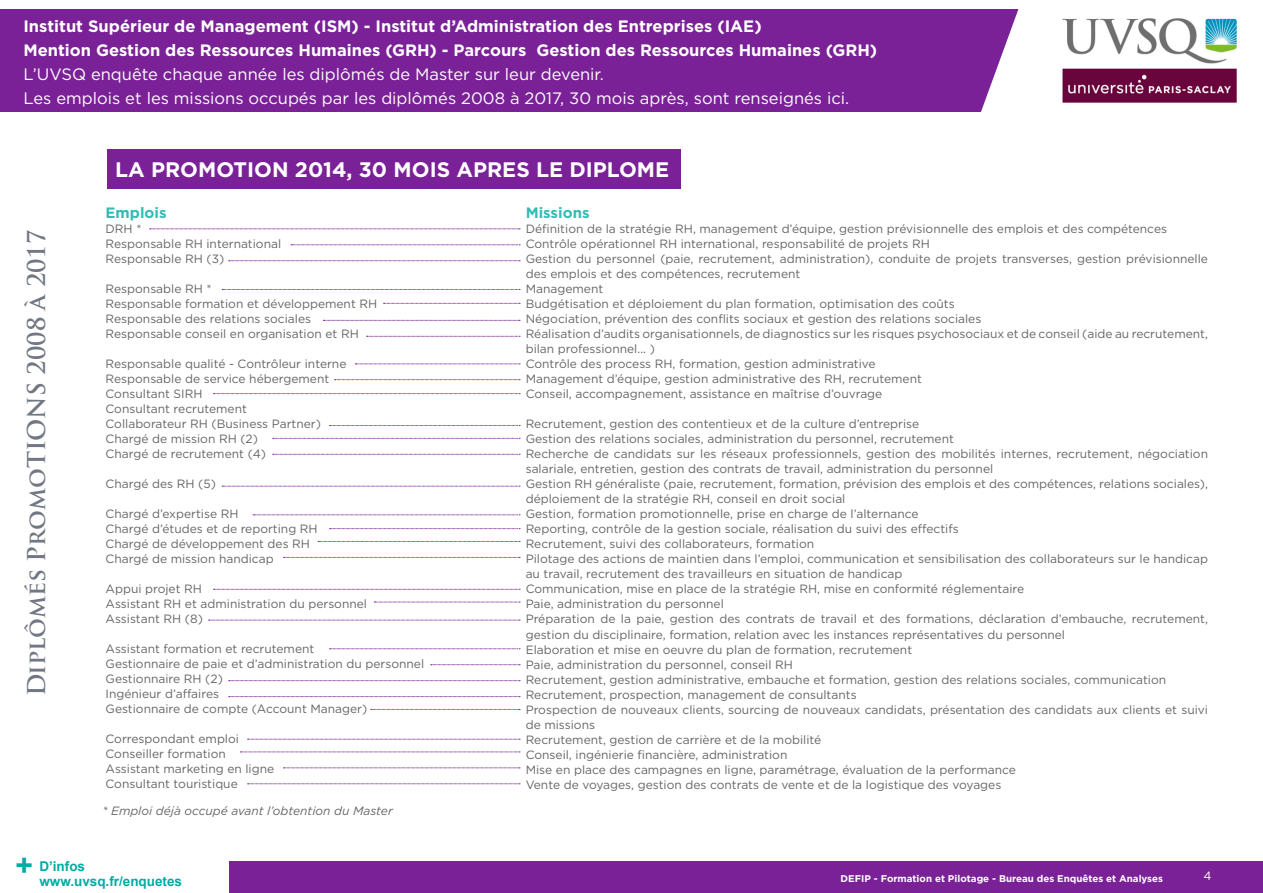
<style>
.page{position:relative;width:1263px;height:893px;background:#fff}
.page>*{position:absolute;margin:0;border:0;box-sizing:border-box;transform-origin:0 0}
.t1{font:700 30px "Arial";color:#00aba4}
.t2{font:700 24px "Trajan Pro";color:#717783}
.t3{font:700 21px "Gotham";color:#fff}
.t4{font:700 16.5px "Gotham";color:#fff}
.t5{font:16.5px "Gotham";color:#fff}
.t6{font:700 15px "Gotham";color:#33bcb6}
.t7{font:700 13.5px/15px "Arial";color:#00aba4}
.t8{font:12px/15px "Gotham";color:#646567}
.t9{font:italic 12px "Gotham";color:#646567}
.t10{font:12px "Gotham";color:#fff}
.t11{font:700 9.75px "Gotham";color:#fff}
</style>
<div class="page">
<div style="left:0;top:861px;width:1263px;height:32px;background:#7b2198"></div>
<div style="left:0;top:836px;width:229px;height:57px;background:#fff"></div>
<div style="left:0;top:10px;width:1023px;height:102px;background:#7b2198"></div>
<svg style="left:963px;top:9px;width:60px;height:103px"></svg>
<img style="left:1062px;top:18px;width:175px;height:85px">
<svg style="left:222px;top:289px;width:298px;height:1px"></svg>
<svg style="left:291px;top:245px;width:229px;height:1px"></svg>
<div style="left:107px;top:149px;width:573px;height:39px;background:#7b2198"></div>
<svg style="left:150px;top:229px;width:370px;height:1px"></svg>
<svg style="left:355px;top:364px;width:165px;height:1px"></svg>
<svg style="left:229px;top:261px;width:291px;height:1px"></svg>
<svg style="left:366px;top:336px;width:154px;height:1px"></svg>
<svg style="left:323px;top:320px;width:197px;height:1px"></svg>
<svg style="left:273px;top:454px;width:247px;height:1px"></svg>
<svg style="left:213px;top:393px;width:307px;height:1px"></svg>
<svg style="left:330px;top:425px;width:190px;height:1px"></svg>
<svg style="left:273px;top:438px;width:247px;height:1px"></svg>
<svg style="left:253px;top:515px;width:267px;height:1px"></svg>
<svg style="left:383px;top:303px;width:137px;height:1px"></svg>
<svg style="left:222px;top:486px;width:298px;height:1px"></svg>
<svg style="left:335px;top:379px;width:185px;height:1px"></svg>
<svg style="left:284px;top:557px;width:236px;height:1px"></svg>
<svg style="left:330px;top:528px;width:190px;height:1px"></svg>
<svg style="left:318px;top:541px;width:202px;height:1px"></svg>
<svg style="left:213px;top:589px;width:307px;height:1px"></svg>
<svg style="left:374px;top:602px;width:146px;height:1px"></svg>
<svg style="left:431px;top:664px;width:89px;height:1px"></svg>
<svg style="left:209px;top:620px;width:311px;height:1px"></svg>
<svg style="left:330px;top:648px;width:190px;height:1px"></svg>
<svg style="left:229px;top:680px;width:291px;height:1px"></svg>
<svg style="left:229px;top:696px;width:291px;height:1px"></svg>
<svg style="left:371px;top:709px;width:149px;height:1px"></svg>
<svg style="left:284px;top:768px;width:236px;height:1px"></svg>
<svg style="left:248px;top:739px;width:272px;height:1px"></svg>
<svg style="left:240px;top:752px;width:280px;height:1px"></svg>
<svg style="left:248px;top:783px;width:272px;height:1px"></svg>
<p class="t4" style="left:23px;top:16px;width:740px">Institut Supérieur de Management (ISM) - Institut d’Administration des Entreprises (IAE)</p>
<p class="t4" style="left:23px;top:40px;width:855px">Mention Gestion des Ressources Humaines (GRH) - Parcours Gestion des Ressources Humaines (GRH)</p>
<p class="t5" style="left:23px;top:64px;width:582px">L’UVSQ enquête chaque année les diplômés de Master sur leur devenir.</p>
<p class="t5" style="left:23px;top:88px;width:827px">Les emplois et les missions occupés par les diplômés 2008 à 2017, 30 mois après, sont renseignés ici.</p>
<h2 class="t2" style="left:22px;top:696px;width:468px;rotate:-90deg">Diplômés PromoTIONS 2008 à 2017</h2>
<p class="t3" style="left:115px;top:156px;width:556px">LA PROMOTION 2014, 30 MOIS APRES LE DIPLOME</p>
<p class="t6" style="left:106px;top:203px;width:62px">Emplois</p>
<p class="t8" style="left:106px;top:221px;width:37px">DRH *</p>
<p class="t8" style="left:106px;top:236px;width:177px">Responsable RH international</p>
<p class="t8" style="left:106px;top:251px;width:120px">Responsable RH (3)</p>
<p class="t8" style="left:106px;top:281px;width:108px">Responsable RH *</p>
<p class="t8" style="left:106px;top:296px;width:273px">Responsable formation et développement RH</p>
<p class="t8" style="left:106px;top:311px;width:207px">Responsable des relations sociales</p>
<p class="t8" style="left:106px;top:326px;width:255px">Responsable conseil en organisation et RH</p>
<p class="t8" style="left:106px;top:356px;width:242px">Responsable qualité - Contrôleur interne</p>
<p class="t8" style="left:106px;top:371px;width:225px">Responsable de service hébergement</p>
<p class="t8" style="left:106px;top:386px;width:99px">Consultant SIRH</p>
<p class="t8" style="left:106px;top:401px;width:143px">Consultant recrutement</p>
<p class="t8" style="left:106px;top:416px;width:217px">Collaborateur RH (Business Partner)</p>
<p class="t8" style="left:106px;top:431px;width:154px">Chargé de mission RH (2)</p>
<p class="t8" style="left:106px;top:446px;width:162px">Chargé de recrutement (4)</p>
<p class="t8" style="left:106px;top:476px;width:112px">Chargé des RH (5)</p>
<p class="t8" style="left:106px;top:506px;width:134px">Chargé d’expertise RH</p>
<p class="t8" style="left:106px;top:521px;width:214px">Chargé d’études et de reporting RH</p>
<p class="t8" style="left:106px;top:536px;width:206px">Chargé de développement des RH</p>
<p class="t8" style="left:106px;top:551px;width:170px">Chargé de mission handicap</p>
<p class="t8" style="left:106px;top:581px;width:98px">Appui projet RH</p>
<p class="t8" style="left:106px;top:596px;width:263px">Assistant RH et administration du personnel</p>
<p class="t8" style="left:106px;top:611px;width:99px">Assistant RH (8)</p>
<p class="t8" style="left:106px;top:641px;width:210px">Assistant formation et recrutement</p>
<p class="t8" style="left:106px;top:656px;width:320px">Gestionnaire de paie et d’administration du personnel</p>
<p class="t8" style="left:106px;top:671px;width:119px">Gestionnaire RH (2)</p>
<p class="t8" style="left:106px;top:686px;width:115px">Ingénieur d’affaires</p>
<p class="t8" style="left:106px;top:701px;width:263px">Gestionnaire de compte (Account Manager)</p>
<p class="t8" style="left:106px;top:731px;width:135px">Correspondant emploi</p>
<p class="t8" style="left:106px;top:746px;width:122px">Conseiller formation</p>
<p class="t8" style="left:106px;top:761px;width:170px">Assistant marketing en ligne</p>
<p class="t8" style="left:106px;top:776px;width:134px">Consultant touristique</p>
<p class="t9" style="left:102px;top:803px;width:292px">* Emploi déjà occupé avant l’obtention du Master</p>
<p class="t6" style="left:526px;top:203px;width:65px">Missions</p>
<p class="t8" style="left:526px;top:221px;width:643px">Définition de la stratégie RH, management d’équipe, gestion prévisionnelle des emplois et des compétences</p>
<p class="t8" style="left:526px;top:236px;width:406px">Contrôle opérationnel RH international, responsabilité de projets RH</p>
<p class="t8" style="left:526px;top:251px;width:684px">Gestion du personnel (paie, recrutement, administration), conduite de projets transverses, gestion prévisionnelle des emplois et des compétences, recrutement</p>
<p class="t8" style="left:526px;top:281px;width:79px">Management</p>
<p class="t8" style="left:526px;top:296px;width:430px">Budgétisation et déploiement du plan formation, optimisation des coûts</p>
<p class="t8" style="left:526px;top:311px;width:457px">Négociation, prévention des conflits sociaux et gestion des relations sociales</p>
<p class="t8" style="left:526px;top:326px;width:684px">Réalisation d’audits organisationnels, de diagnostics sur les risques psychosociaux et de conseil (aide au recrutement, bilan professionnel... )</p>
<p class="t8" style="left:526px;top:356px;width:351px">Contrôle des process RH, formation, gestion administrative</p>
<p class="t8" style="left:526px;top:371px;width:398px">Management d’équipe, gestion administrative des RH, recrutement</p>
<p class="t8" style="left:526px;top:386px;width:358px">Conseil, accompagnement, assistance en maîtrise d’ouvrage</p>
<p class="t8" style="left:526px;top:416px;width:395px">Recrutement, gestion des contentieux et de la culture d’entreprise</p>
<p class="t8" style="left:526px;top:431px;width:430px">Gestion des relations sociales, administration du personnel, recrutement</p>
<p class="t8" style="left:526px;top:446px;width:684px">Recherche de candidats sur les réseaux professionnels, gestion des mobilités internes, recrutement, négociation salariale, entretien, gestion des contrats de travail, administration du personnel</p>
<p class="t8" style="left:526px;top:476px;width:684px">Gestion RH généraliste (paie, recrutement, formation, prévision des emplois et des compétences, relations sociales), déploiement de la stratégie RH, conseil en droit social</p>
<p class="t8" style="left:526px;top:506px;width:394px">Gestion, formation promotionnelle, prise en charge de l’alternance</p>
<p class="t8" style="left:526px;top:521px;width:435px">Reporting, contrôle de la gestion sociale, réalisation du suivi des effectifs</p>
<p class="t8" style="left:526px;top:536px;width:290px">Recrutement, suivi des collaborateurs, formation</p>
<p class="t8" style="left:526px;top:551px;width:684px">Pilotage des actions de maintien dans l’emploi, communication et sensibilisation des collaborateurs sur le handicap au travail, recrutement des travailleurs en situation de handicap</p>
<p class="t8" style="left:526px;top:581px;width:500px">Communication, mise en place de la stratégie RH, mise en conformité réglementaire</p>
<p class="t8" style="left:526px;top:596px;width:200px">Paie, administration du personnel</p>
<p class="t8" style="left:526px;top:611px;width:684px">Préparation de la paie, gestion des contrats de travail et des formations, déclaration d’embauche, recrutement, gestion du disciplinaire, formation, relation avec les instances représentatives du personnel</p>
<p class="t8" style="left:526px;top:641px;width:388px">Elaboration et mise en oeuvre du plan de formation, recrutement</p>
<p class="t8" style="left:526px;top:656px;width:269px">Paie, administration du personnel, conseil RH</p>
<p class="t8" style="left:526px;top:671px;width:642px">Recrutement, gestion administrative, embauche et formation, gestion des relations sociales, communication</p>
<p class="t8" style="left:526px;top:686px;width:332px">Recrutement, prospection, management de consultants</p>
<p class="t8" style="left:526px;top:701px;width:684px">Prospection de nouveaux clients, sourcing de nouveaux candidats, présentation des candidats aux clients et suivi de missions</p>
<p class="t8" style="left:526px;top:731px;width:297px">Recrutement, gestion de carrière et de la mobilité</p>
<p class="t8" style="left:526px;top:746px;width:263px">Conseil, ingénierie financière, administration</p>
<p class="t8" style="left:526px;top:761px;width:492px">Mise en place des campagnes en ligne, paramétrage, évaluation de la performance</p>
<p class="t8" style="left:526px;top:776px;width:477px">Vente de voyages, gestion des contrats de vente et de la logistique des voyages</p>
<h1 class="t1" style="left:15px;top:845px;width:19px">+</h1>
<p class="t7" style="left:39px;top:859px;width:144px">D’infos www.uvsq.fr/enquetes</p>
<p class="t11" style="left:841px;top:872px;width:324px">DEFIP - Formation et Pilotage - Bureau des Enquêtes et Analyses</p>
<p class="t10" style="left:1203px;top:868px;width:10px">4</p>
</div>
